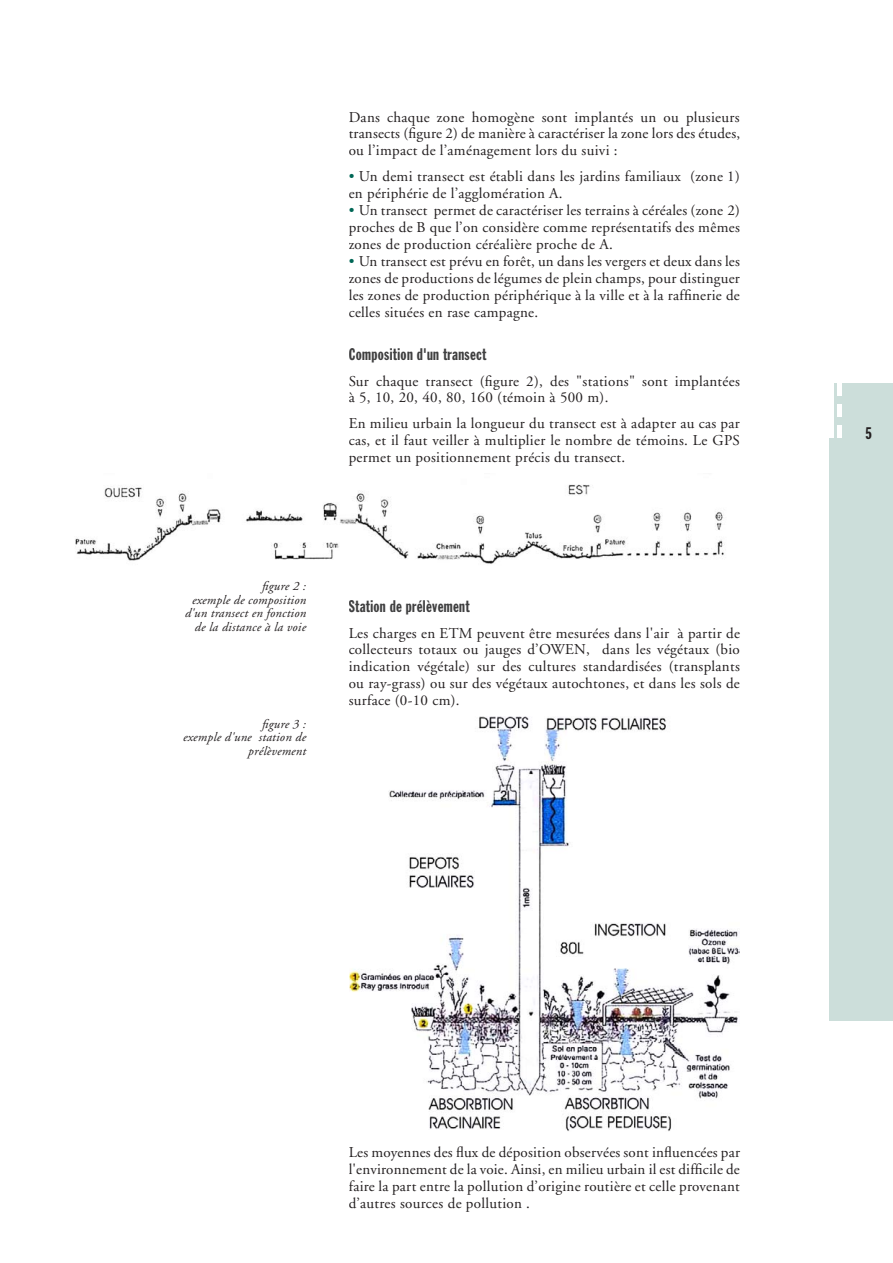
<style>
.page{position:relative;width:893px;height:1263px;background:#fff}
.page>*{position:absolute;margin:0;border:0;box-sizing:border-box;transform-origin:0 0}
.t1{font:16.5px "Franklin Gothic Extra Cond";letter-spacing:.02em;color:#3f3f40}
.t2{font:16.5px "Franklin Gothic Extra Cond";color:#231f20}
.t3{font:15px/17px "Adobe Garamond";letter-spacing:.02em;color:#231f20;text-align:justify}
.t4{font:italic 12.75px/13.5px "Adobe Garamond";letter-spacing:.02em;color:#231f20;text-align:right}
.s1{color:#006756}
</style>
<div class="page">
<div style="left:829px;top:383px;width:64px;height:637px;background:#ccdeda"></div>
<hr style="left:829px;top:383px;width:4px;height:55px;background:#fff">
<hr style="left:838px;top:383px;width:4px;height:13px;background:#fff">
<hr style="left:838px;top:404px;width:4px;height:13px;background:#fff">
<hr style="left:838px;top:425px;width:4px;height:13px;background:#fff">
<img style="left:75px;top:484px;width:650px;height:80px">
<img style="left:349px;top:717px;width:391px;height:414px">
<p class="t3" style="left:349px;top:109px;width:393px">Dans chaque zone homogène sont implantés un ou plusieurs transects (figure 2) de manière à caractériser la zone lors des études, ou l’impact de l’aménagement lors du suivi :</p>
<p class="t3" style="left:349px;top:168px;width:393px"><span class="s1">•</span> Un demi transect est établi dans les jardins familiaux (zone 1) en périphérie de l’agglomération A.</p>
<p class="t3" style="left:349px;top:202px;width:393px"><span class="s1">•</span> Un transect permet de caractériser les terrains à céréales (zone 2) proches de B que l’on considère comme représentatifs des mêmes zones de production céréalière proche de A.</p>
<p class="t3" style="left:349px;top:253px;width:393px"><span class="s1">•</span> Un transect est prévu en forêt, un dans les vergers et deux dans les zones de productions de légumes de plein champs, pour distinguer les zones de production périphérique à la ville et à la raffinerie de celles situées en rase campagne.</p>
<p class="t1" style="left:349px;top:345px;width:139px">Composition d'un transect</p>
<p class="t3" style="left:349px;top:373px;width:393px">Sur chaque transect (figure 2), des "stations" sont implantées à 5, 10, 20, 40, 80, 160 (témoin à 500 m).</p>
<p class="t3" style="left:349px;top:415px;width:393px">En milieu urbain la longueur du transect est à adapter au cas par cas, et il faut veiller à multiplier le nombre de témoins. Le GPS permet un positionnement précis du transect.</p>
<p class="t4" style="left:185px;top:580px;width:123px">figure 2 :<br>exemple de composition d'un transect en fonction de la distance à la voie</p>
<p class="t4" style="left:183px;top:717px;width:125px">figure 3 :<br>exemple d'une station de prélèvement</p>
<p class="t1" style="left:349px;top:597px;width:122px">Station de prélèvement</p>
<p class="t3" style="left:349px;top:625px;width:393px">Les charges en ETM peuvent être mesurées dans l'air à partir de collecteurs totaux ou jauges d’OWEN, dans les végétaux (bio indication végétale) sur des cultures standardisées (transplants ou ray-grass) ou sur des végétaux autochtones, et dans les sols de surface (0-10 cm).</p>
<p class="t2" style="left:866px;top:424px;width:7px">5</p>
<p class="t3" style="left:349px;top:1144px;width:393px">Les moyennes des flux de déposition observées sont influencées par l'environnement de la voie. Ainsi, en milieu urbain il est difficile de faire la part entre la pollution d’origine routière et celle provenant d’autres sources de pollution .</p>
</div>
